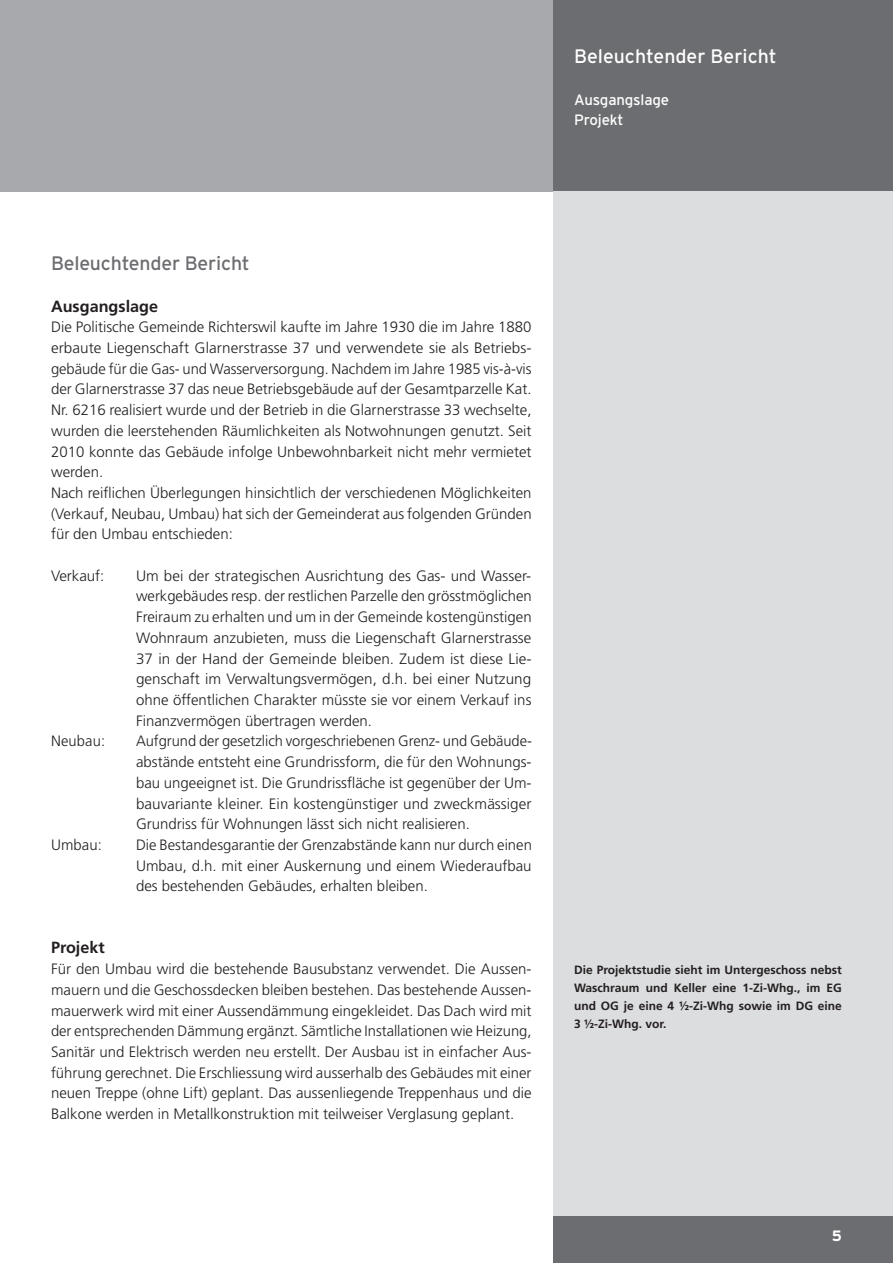
<style>
.page{position:relative;width:893px;height:1263px;background:#fff}
.page>*{position:absolute;margin:0;border:0;box-sizing:border-box;transform-origin:0 0}
.t1{font:19.5px "Interstate";letter-spacing:-.01em;color:#6c6d70}
.t2{font:19.5px "Interstate";color:#fff}
.t3{font:700 16.2px "Frutiger";color:#231f20}
.t4{font:300 15px/20.7px "Frutiger";color:#231f20;text-align:justify}
.t5{font:15px/20.7px "Interstate";letter-spacing:-.01em;color:#fff}
.t6{font:700 15px "Interstate";color:#fff}
.t7{font:700 12px/18px "Frutiger";color:#231f20;text-align:justify}
</style>
<div class="page">
<div style="left:553px;top:0;width:340px;height:191px;background:#6c6d70"></div>
<div style="left:553px;top:191px;width:340px;height:1072px;background:#dcdddf"></div>
<div style="left:553px;top:1216px;width:340px;height:47px;background:#6c6d70"></div>
<div style="left:0;top:0;width:553px;height:191px;background:#a8a9ad"></div>
<h1 class="t2" style="left:574px;top:45px;width:204px">Beleuchtender Bericht</h1>
<p class="t5" style="left:574px;top:89px;width:97px">Ausgangslage<br>Projekt</p>
<h1 class="t1" style="left:51px;top:252px;width:200px">Beleuchtender Bericht</h1>
<p class="t3" style="left:51px;top:296px;width:109px">Ausgangslage</p>
<p class="t4" style="left:51px;top:317px;width:482px;text-align:left">Die Politische Gemeinde Richterswil kaufte im Jahre 1930 die im Jahre 1880 erbaute Liegenschaft Glarnerstrasse 37 und verwendete sie als Betriebs&shy;gebäude für die Gas- und Wasserversorgung. Nachdem im Jahre 1985 vis-à-vis der Glarnerstrasse 37 das neue Betriebsgebäude auf der Gesamtparzelle Kat.<br>Nr. 6216 realisiert wurde und der Betrieb in die Glarnerstrasse 33 wechselte, wurden die leerstehenden Räumlichkeiten als Notwohnungen genutzt. Seit 2010 konnte das Gebäude infolge Unbewohnbarkeit nicht mehr vermietet werden.<br>Nach reiflichen Überlegungen hinsichtlich der verschiedenen Möglichkeiten (Verkauf, Neubau, Umbau) hat sich der Gemeinderat aus folgenden Gründen für den Umbau entschieden:</p>
<p class="t4" style="left:51px;top:565px;width:55px">Verkauf:</p>
<p class="t4" style="left:136px;top:565px;width:397px">Um bei der strategischen Ausrichtung des Gas- und Wasser&shy;werkgebäudes resp. der restlichen Parzelle den grösstmöglichen Freiraum zu erhalten und um in der Gemeinde kostengünstigen Wohnraum anzubieten, muss die Liegenschaft Glarnerstrasse 37 in der Hand der Gemeinde bleiben. Zudem ist diese Lie&shy;genschaft im Verwaltungsvermögen, d.h. bei einer Nutzung ohne öffentlichen Charakter müsste sie vor einem Verkauf ins Finanzvermögen übertragen werden.</p>
<p class="t4" style="left:51px;top:731px;width:56px">Neubau:</p>
<p class="t4" style="left:136px;top:731px;width:398px">Aufgrund der gesetzlich vorgeschriebenen Grenz- und Gebäude&shy;abstände entsteht eine Grundrissform, die für den Wohnungs&shy;bau ungeeignet ist. Die Grundrissfläche ist gegenüber der Um&shy;bauvariante kleiner. Ein kostengünstiger und zweckmässiger Grundriss für Wohnungen lässt sich nicht realisieren.</p>
<p class="t4" style="left:51px;top:835px;width:52px">Umbau:</p>
<p class="t4" style="left:136px;top:835px;width:397px">Die Bestandesgarantie der Grenzabstände kann nur durch einen Umbau, d.h. mit einer Auskernung und einem Wiederaufbau des bestehenden Gebäudes, erhalten bleiben.</p>
<p class="t3" style="left:51px;top:938px;width:55px">Projekt</p>
<p class="t4" style="left:51px;top:959px;width:482px">Für den Umbau wird die bestehende Bausubstanz verwendet. Die Aussen&shy;mauern und die Geschossdecken bleiben bestehen. Das bestehende Aussen&shy;mauerwerk wird mit einer Aussendämmung eingekleidet. Das Dach wird mit der entsprechenden Dämmung ergänzt. Sämtliche Installationen wie Heizung, Sanitär und Elektrisch werden neu erstellt. Der Ausbau ist in einfacher Aus&shy;führung gerechnet. Die Erschliessung wird ausserhalb des Gebäudes mit einer neuen Treppe (ohne Lift) geplant. Das aussenliegende Treppenhaus und die Balkone werden in Metallkonstruktion mit teilweiser Verglasung geplant.</p>
<p class="t7" style="left:574px;top:961px;width:269px">Die Projektstudie sieht im Untergeschoss nebst Waschraum und Keller eine 1-Zi-Whg., im EG und OG je eine 4 ½-Zi-Whg sowie im DG eine 3 ½-Zi-Whg. vor.</p>
<p class="t6" style="left:832px;top:1227px;width:12px">5</p>
</div>
